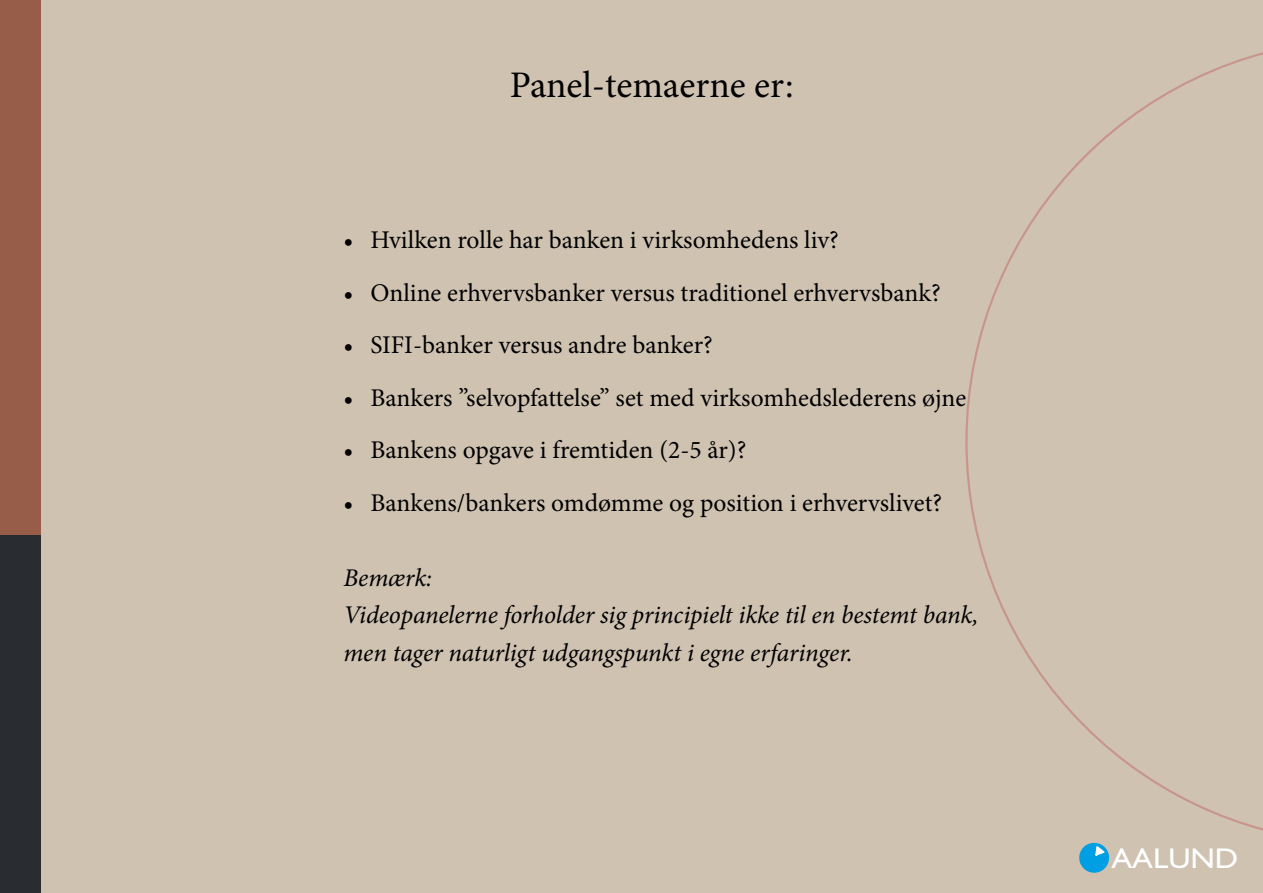
<style>
.page{position:relative;width:1263px;height:893px;background:#fff}
.page>*{position:absolute;margin:0;border:0;box-sizing:border-box;transform-origin:0 0}
.t1{font:37.5px "Minion Pro";letter-spacing:-.005em;color:#000}
.t2{font:28.65px "Gill Sans";color:#fff;scale:1.09 1}
.t3{font:25.5px "Minion Pro";color:#000}
.t4{font:italic 25.5px/37.5px "Minion Pro";letter-spacing:-.01em;color:#000}
</style>
<div class="page">
<div style="left:40px;top:0;width:1223px;height:893px;background:#cfc2b1"></div>
<svg style="left:965px;top:52px;width:298px;height:792px"></svg>
<div style="left:0;top:0;width:40px;height:536px;background:#985d49"></div>
<div style="left:0;top:536px;width:40px;height:357px;background:#292c31"></div>
<div style="left:1079px;top:843px;width:30px;height:30px;background:#009fe3;border-radius:50%"></div>
<svg style="left:1095px;top:846px;width:10px;height:10px"></svg>
<h1 class="t1" style="left:510px;top:60px;width:285px">Panel-temaerne er:</h1>
<p class="t3" style="left:343px;top:223px;width:497px">• Hvilken rolle har banken i virksomhedens liv?</p>
<p class="t3" style="left:343px;top:275px;width:599px">• Online erhvervsbanker versus traditionel erhvervsbank?</p>
<p class="t3" style="left:343px;top:328px;width:371px">• SIFI-banker versus andre banker?</p>
<p class="t3" style="left:343px;top:380px;width:624px">• Bankers ”selvopfattelse” set med virksomhedslederens øjne</p>
<p class="t3" style="left:343px;top:433px;width:405px">• Bankens opgave i fremtiden (2-5 år)?</p>
<p class="t3" style="left:343px;top:485px;width:600px">• Bankens/bankers omdømme og position i erhvervslivet?</p>
<p class="t4" style="left:343px;top:559px;width:637px">Bemærk:<br>Videopanelerne forholder sig principielt ikke til en bestemt bank, men tager naturligt udgangspunkt i egne erfaringer.</p>
<p class="t2" style="left:1111px;top:841px;width:118px">AALUND</p>
</div>
